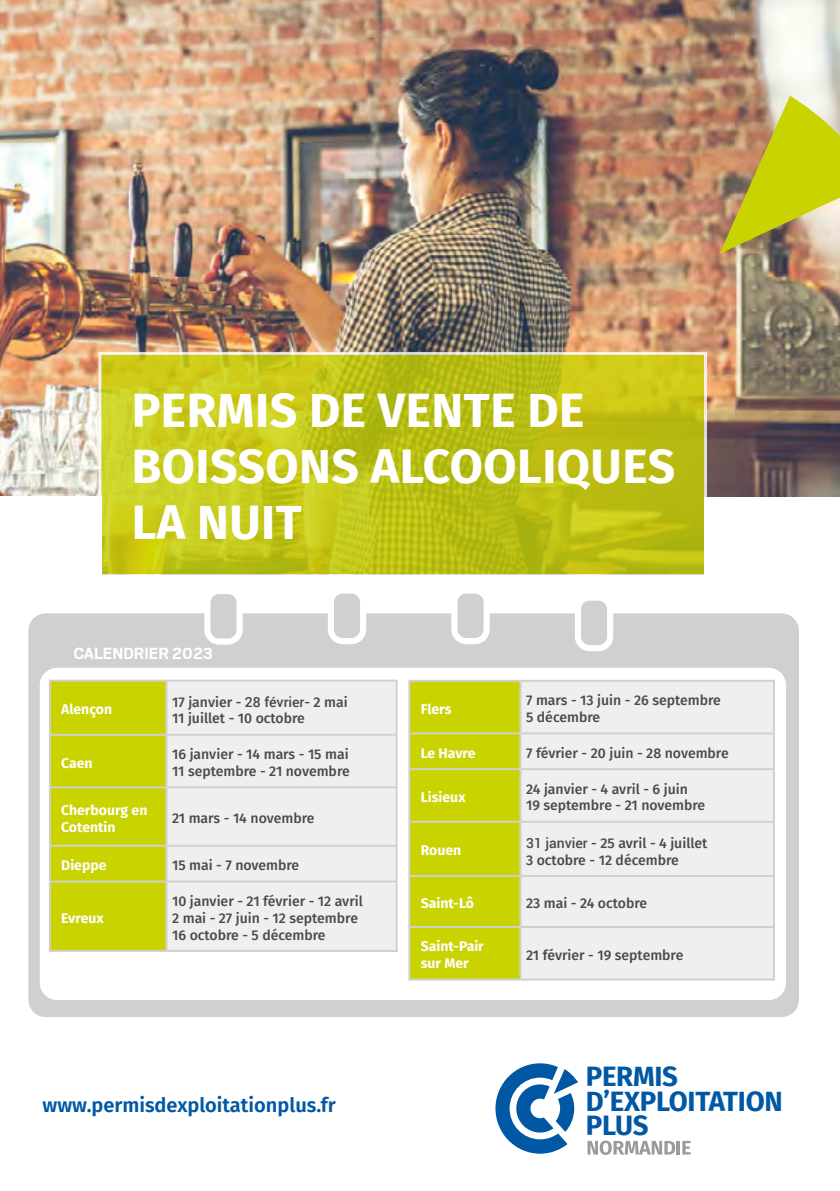
<style>
.page{position:relative;width:840px;height:1191px;background:#fff}
.page>*{position:absolute;margin:0;border:0;box-sizing:border-box;transform-origin:0 0}
.t1{font:700 48px/56px "Fira Sans";letter-spacing:.01em;color:#fff}
.t2{font:700 28px/24.8px "Fira Sans";letter-spacing:-.01em;color:#0058a5}
.t3{font:600 20px "Fira Sans";color:#0058a5}
.t4{font:700 18px "Scout";color:#fff}
.t5{font:500 14px/16.8px "Fira Sans";color:#4a4a49}
.t6{font:700 14px/16.8px "Fira Sans";color:#fff}
.s1{font-family:"Roboto"}
</style>
<div class="page">
<img style="left:0;top:0;width:839px;height:497px">
<svg style="left:98px;top:352px;width:608px;height:223px;background:#c1c41b"></svg>
<svg style="left:719px;top:96px;width:120px;height:157px;background:#c1b544"></svg>
<div style="left:0;top:497px;width:101px;height:295px;background:#fff"></div>
<div style="left:704px;top:497px;width:135px;height:295px;background:#fff"></div>
<div style="left:28px;top:613px;width:770px;height:404px;background:#d0d0d0;border-radius:17px"></div>
<div style="left:40px;top:668px;width:745px;height:332px;background:#fff;border-radius:17px"></div>
<div style="left:207px;top:591px;width:32px;height:50px;background:#d0d0d0;border-radius:12px"></div>
<div style="left:204px;top:588px;width:38px;height:56px;border:6px solid #fff;border-radius:12px"></div>
<div style="left:577px;top:597px;width:32px;height:51px;background:#d0d0d0;border-radius:12px"></div>
<div style="left:574px;top:594px;width:39px;height:57px;border:6px solid #fff;border-radius:12px"></div>
<div style="left:454px;top:590px;width:32px;height:51px;background:#d0d0d0;border-radius:12px"></div>
<div style="left:451px;top:587px;width:38px;height:57px;border:6px solid #fff;border-radius:12px"></div>
<div style="left:331px;top:590px;width:32px;height:51px;background:#d0d0d0;border-radius:12px"></div>
<div style="left:327px;top:587px;width:39px;height:57px;border:6px solid #fff;border-radius:12px"></div>
<div style="left:51px;top:681px;width:114px;height:269px;background:#c8d300"></div>
<div style="left:167px;top:681px;width:228px;height:269px;background:#efefef"></div>
<hr style="left:49px;top:679px;width:117px;height:2px;background:#d0d0d0">
<hr style="left:49px;top:681px;width:2px;height:53px;background:#d0d0d0">
<hr style="left:166px;top:679px;width:231px;height:2px;background:#d0d0d0">
<hr style="left:165px;top:681px;width:2px;height:53px;background:#d0d0d0">
<hr style="left:395px;top:681px;width:2px;height:53px;background:#d0d0d0">
<hr style="left:49px;top:734px;width:117px;height:2px;background:#d0d0d0">
<hr style="left:49px;top:736px;width:2px;height:50px;background:#d0d0d0">
<hr style="left:166px;top:734px;width:231px;height:2px;background:#d0d0d0">
<hr style="left:165px;top:736px;width:2px;height:50px;background:#d0d0d0">
<hr style="left:395px;top:736px;width:2px;height:50px;background:#d0d0d0">
<hr style="left:49px;top:786px;width:117px;height:2px;background:#d0d0d0">
<hr style="left:49px;top:788px;width:2px;height:56px;background:#d0d0d0">
<hr style="left:166px;top:786px;width:231px;height:2px;background:#d0d0d0">
<hr style="left:165px;top:788px;width:2px;height:56px;background:#d0d0d0">
<hr style="left:395px;top:788px;width:2px;height:56px;background:#d0d0d0">
<hr style="left:49px;top:844px;width:117px;height:2px;background:#d0d0d0">
<hr style="left:49px;top:846px;width:2px;height:34px;background:#d0d0d0">
<hr style="left:166px;top:844px;width:231px;height:2px;background:#d0d0d0">
<hr style="left:165px;top:846px;width:2px;height:34px;background:#d0d0d0">
<hr style="left:395px;top:846px;width:2px;height:34px;background:#d0d0d0">
<hr style="left:49px;top:880px;width:117px;height:2px;background:#d0d0d0">
<hr style="left:49px;top:882px;width:2px;height:68px;background:#d0d0d0">
<hr style="left:166px;top:880px;width:231px;height:2px;background:#d0d0d0">
<hr style="left:165px;top:882px;width:2px;height:68px;background:#d0d0d0">
<hr style="left:395px;top:882px;width:2px;height:68px;background:#d0d0d0">
<hr style="left:49px;top:950px;width:117px;height:2px;background:#d0d0d0">
<hr style="left:166px;top:950px;width:231px;height:2px;background:#d0d0d0">
<div style="left:410px;top:682px;width:109px;height:296px;background:#c8d300"></div>
<div style="left:521px;top:682px;width:251px;height:296px;background:#efefef"></div>
<hr style="left:408px;top:680px;width:112px;height:2px;background:#d0d0d0">
<hr style="left:408px;top:682px;width:2px;height:50px;background:#d0d0d0">
<hr style="left:520px;top:680px;width:254px;height:2px;background:#d0d0d0">
<hr style="left:519px;top:682px;width:2px;height:50px;background:#d0d0d0">
<hr style="left:772px;top:682px;width:2px;height:50px;background:#d0d0d0">
<hr style="left:408px;top:732px;width:112px;height:2px;background:#d0d0d0">
<hr style="left:408px;top:734px;width:2px;height:34px;background:#d0d0d0">
<hr style="left:520px;top:732px;width:254px;height:2px;background:#d0d0d0">
<hr style="left:519px;top:734px;width:2px;height:34px;background:#d0d0d0">
<hr style="left:772px;top:734px;width:2px;height:34px;background:#d0d0d0">
<hr style="left:408px;top:768px;width:112px;height:2px;background:#d0d0d0">
<hr style="left:408px;top:770px;width:2px;height:50px;background:#d0d0d0">
<hr style="left:520px;top:768px;width:254px;height:2px;background:#d0d0d0">
<hr style="left:519px;top:770px;width:2px;height:50px;background:#d0d0d0">
<hr style="left:772px;top:770px;width:2px;height:50px;background:#d0d0d0">
<hr style="left:408px;top:820px;width:112px;height:2px;background:#d0d0d0">
<hr style="left:408px;top:822px;width:2px;height:53px;background:#d0d0d0">
<hr style="left:520px;top:820px;width:254px;height:2px;background:#d0d0d0">
<hr style="left:519px;top:822px;width:2px;height:53px;background:#d0d0d0">
<hr style="left:772px;top:822px;width:2px;height:53px;background:#d0d0d0">
<hr style="left:408px;top:875px;width:112px;height:2px;background:#d0d0d0">
<hr style="left:408px;top:877px;width:2px;height:49px;background:#d0d0d0">
<hr style="left:520px;top:875px;width:254px;height:2px;background:#d0d0d0">
<hr style="left:519px;top:877px;width:2px;height:49px;background:#d0d0d0">
<hr style="left:772px;top:877px;width:2px;height:49px;background:#d0d0d0">
<hr style="left:408px;top:926px;width:112px;height:2px;background:#d0d0d0">
<hr style="left:408px;top:928px;width:2px;height:50px;background:#d0d0d0">
<hr style="left:520px;top:926px;width:254px;height:2px;background:#d0d0d0">
<hr style="left:519px;top:928px;width:2px;height:50px;background:#d0d0d0">
<hr style="left:772px;top:928px;width:2px;height:50px;background:#d0d0d0">
<hr style="left:408px;top:978px;width:112px;height:2px;background:#d0d0d0">
<hr style="left:520px;top:978px;width:254px;height:2px;background:#d0d0d0">
<svg style="left:495px;top:1063px;width:82px;height:90px"></svg>
<svg style="left:587px;top:1140px;width:87px;height:14px"></svg>
<hr style="left:676px;top:1140px;width:3px;height:14px;background:#9a9a9b">
<svg style="left:682px;top:1141px;width:8px;height:13px"></svg>
<h1 class="t1" style="left:132px;top:379px;width:544px">PERMIS DE VENTE DE<br>BOISSONS ALCOOLIQUES<br>LA NUIT</h1>
<p class="t4" style="left:74px;top:644px;width:141px">CALENDRIER 2023</p>
<p class="t6" style="left:61px;top:700px;width:52px">Alençon</p>
<p class="t5" style="left:172px;top:692px;width:177px">17 janvier - <span class="s1">28 février</span>- 2 mai<br>11 juillet - 10 octobre</p>
<p class="t6" style="left:61px;top:753px;width:33px">Caen</p>
<p class="t5" style="left:172px;top:745px;width:179px">16 janvier - 14 mars - 15 mai<br>11 septembre - 21 novembre</p>
<p class="t6" style="left:61px;top:800px;width:88px">Cherbourg en<br>Cotentin</p>
<p class="t5" style="left:172px;top:809px;width:144px">21 mars - 14 novembre</p>
<p class="t6" style="left:61px;top:856px;width:47px">Dieppe</p>
<p class="t5" style="left:172px;top:856px;width:129px">15 mai - 7 novembre</p>
<p class="t6" style="left:61px;top:908px;width:44px">Evreux</p>
<p class="t5" style="left:172px;top:892px;width:192px">10 janvier - 21 février - 12 avril<br>2 mai - 27 juin - 12 septembre<br>16 octobre - 5 décembre</p>
<h3 class="t3" style="left:43px;top:1088px;width:294px">www.permisdexploitationplus.fr</h3>
<p class="t6" style="left:420px;top:699px;width:32px">Flers</p>
<p class="t5" style="left:526px;top:691px;width:196px">7 mars - 13 juin - 26 septembre<br>5 décembre</p>
<p class="t6" style="left:420px;top:743px;width:56px">Le Havre</p>
<p class="t5" style="left:526px;top:744px;width:204px">7 février - 20 juin - 28 novembre</p>
<p class="t6" style="left:420px;top:787px;width:46px">Lisieux</p>
<p class="t5" style="left:526px;top:779px;width:180px">24 janvier - 4 avril - 6 juin<br>19 septembre - 21 novembre</p>
<p class="t6" style="left:420px;top:841px;width:42px">Rouen</p>
<p class="t5" style="left:526px;top:833px;width:183px"><span class="s1">31 janvier</span> - 25 avril - 4 juillet<br>3 octobre - 12 décembre</p>
<p class="t6" style="left:420px;top:893px;width:55px">Saint-Lô</p>
<p class="t5" style="left:526px;top:894px;width:122px">23 mai - 24 octobre</p>
<p class="t6" style="left:420px;top:937px;width:65px">Saint-Pair sur Mer</p>
<p class="t5" style="left:526px;top:945px;width:159px">21 février - 19 septembre</p>
<h2 class="t2" style="left:585px;top:1061px;width:198px">PERMIS<br>D’EXPLOITATION<br>PLUS</h2>
</div>
